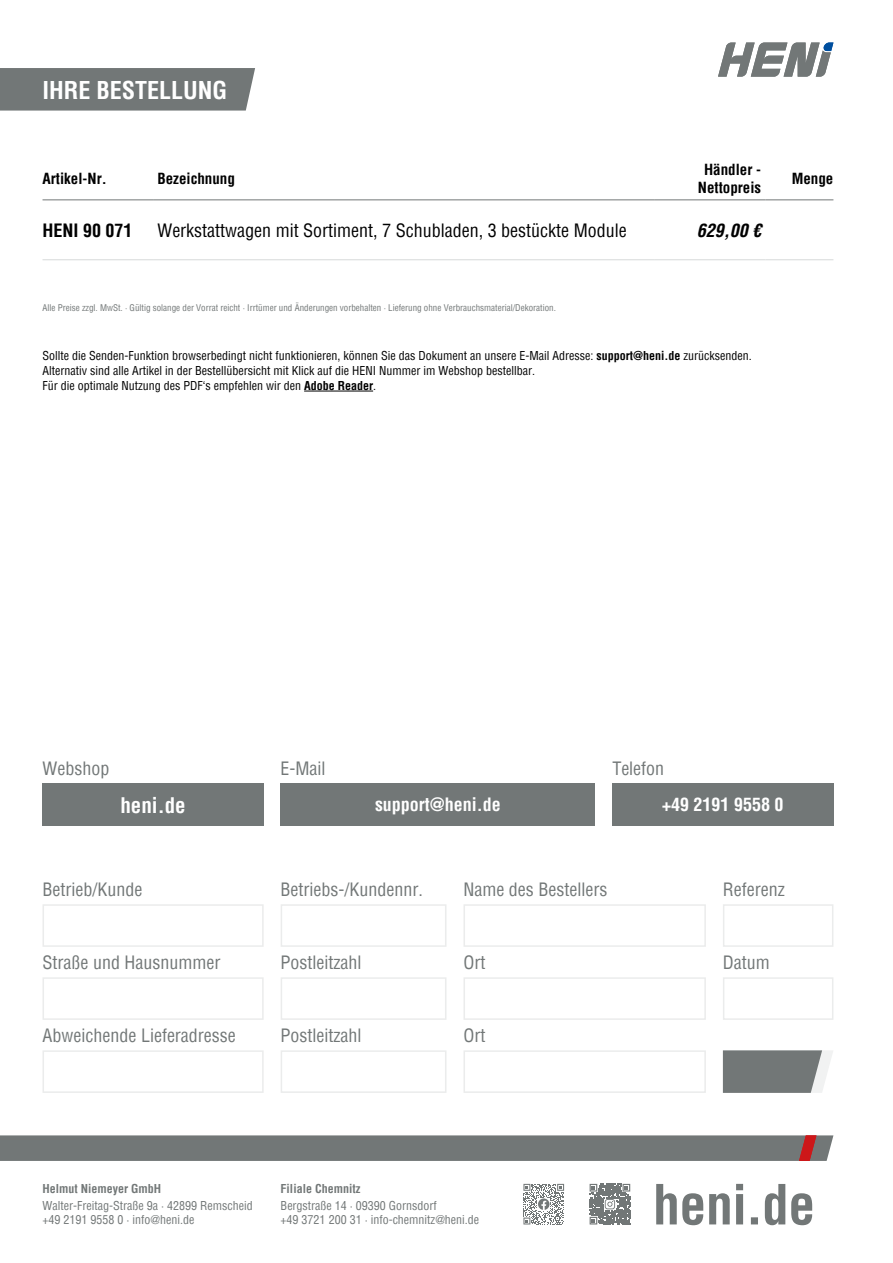
<style>
.page{position:relative;width:893px;height:1263px;background:#fff}
.page>*{position:absolute;margin:0;border:0;box-sizing:border-box;transform-origin:0 0}
.t1{font:700 condensed 24px "Helvetica";color:#fff}
.t2{font:700 condensed 21px "Helvetica";color:#fff}
.t3{font:condensed 18px "Helvetica";color:#727777}
.t4{font:condensed 18px "Helvetica";color:#000}
.t5{font:700 condensed 18px "Helvetica";color:#fff}
.t6{font:700 condensed 18px "Helvetica";color:#000}
.t7{font:italic 700 condensed 18px "Helvetica";color:#000}
.t8{font:700 condensed 15px/18px "Helvetica";color:#000;text-align:center}
.t9{font:condensed 12px/15px "Helvetica";color:#000}
.t10{font:condensed 12px/14.4px "Helvetica";color:#727777}
.t11{font:700 condensed 12px "Helvetica";color:#727777}
.t12{font:condensed 9px "Helvetica";color:#727777}
.s1{font-weight:700}
</style>
<div class="page">
<svg style="left:656px;top:1184px;width:156px;height:41px"></svg>
<svg style="left:523px;top:1184px;width:41px;height:40px"></svg>
<svg style="left:590px;top:1184px;width:40px;height:40px"></svg>
<svg style="left:718px;top:43px;width:115px;height:34px"></svg>
<div style="left:0;top:68px;width:255px;height:43px;background:#727777"></div>
<div style="left:0;top:1135px;width:833px;height:26px;background:#727777"></div>
<hr style="left:43px;top:199px;width:110px;height:1px;background:#727777">
<hr style="left:153px;top:199px;width:502px;height:1px;background:#727777">
<hr style="left:655px;top:199px;width:110px;height:1px;background:#727777">
<hr style="left:765px;top:199px;width:68px;height:1px;background:#727777">
<hr style="left:43px;top:259px;width:110px;height:1px;background:#d6d9d9">
<hr style="left:153px;top:259px;width:502px;height:1px;background:#d6d9d9">
<hr style="left:655px;top:259px;width:110px;height:1px;background:#d6d9d9">
<hr style="left:765px;top:259px;width:68px;height:1px;background:#d6d9d9">
<div style="left:723px;top:904px;width:110px;height:43px;border:2px solid #ebecec"></div>
<div style="left:43px;top:904px;width:221px;height:43px;border:2px solid #ebecec"></div>
<div style="left:281px;top:904px;width:165px;height:43px;border:2px solid #ebecec"></div>
<div style="left:463px;top:904px;width:243px;height:43px;border:2px solid #ebecec"></div>
<div style="left:43px;top:977px;width:221px;height:43px;border:2px solid #ebecec"></div>
<div style="left:281px;top:977px;width:165px;height:43px;border:2px solid #ebecec"></div>
<div style="left:463px;top:977px;width:243px;height:43px;border:2px solid #ebecec"></div>
<div style="left:723px;top:977px;width:110px;height:43px;border:2px solid #ebecec"></div>
<div style="left:43px;top:1050px;width:221px;height:43px;border:2px solid #ebecec"></div>
<div style="left:281px;top:1050px;width:165px;height:43px;border:2px solid #ebecec"></div>
<div style="left:463px;top:1050px;width:243px;height:43px;border:2px solid #ebecec"></div>
<svg style="left:723px;top:1050px;width:110px;height:43px;background:#878b8b"></svg>
<div style="left:43px;top:783px;width:221px;height:43px;background:#727777"></div>
<div style="left:281px;top:783px;width:314px;height:43px;background:#727777"></div>
<div style="left:612px;top:783px;width:221px;height:43px;background:#727777"></div>
<hr style="left:304px;top:391px;width:69px;height:1px;background:#000">
<h1 class="t1" style="left:43px;top:74px;width:186px">IHRE BESTELLUNG</h1>
<p class="t8" style="left:43px;top:169px;width:66px">Artikel-Nr.</p>
<p class="t8" style="left:157px;top:169px;width:79px">Bezeichnung</p>
<p class="t8" style="left:698px;top:160px;width:65px">Händler -<br>Nettopreis</p>
<p class="t8" style="left:792px;top:169px;width:43px">Menge</p>
<h3 class="t6" style="left:43px;top:218px;width:91px">HENI 90 071</h3>
<h3 class="t4" style="left:157px;top:218px;width:471px">Werkstattwagen mit Sortiment, 7 Schubladen, 3 bestückte Module</h3>
<h3 class="t7" style="left:697px;top:218px;width:66px">629,00 €</h3>
<p class="t12" style="left:43px;top:302px;width:515px">Alle Preise zzgl. MwSt. · Gültig solange der Vorrat reicht · Irrtümer und Änderungen vorbehalten · Lieferung ohne Verbrauchsmaterial/Dekoration.</p>
<p class="t9" style="left:43px;top:348px;width:711px">Sollte die Senden-Funktion browserbedingt nicht funktionieren, können Sie das Dokument an unsere E-Mail Adresse: <span class="s1">support@heni.de</span> zurücksenden.<br>Alternativ sind alle Artikel in der Bestellübersicht mit Klick auf die HENI Nummer im Webshop bestellbar.<br>Für die optimale Nutzung des PDF‘s empfehlen wir den <span class="s1">Adobe Reader</span>.</p>
<h3 class="t3" style="left:43px;top:757px;width:68px">Webshop</h3>
<h2 class="t2" style="left:120px;top:791px;width:67px">heni.de</h2>
<h3 class="t3" style="left:281px;top:757px;width:46px">E-Mail</h3>
<h3 class="t5" style="left:375px;top:793px;width:127px">support@heni.de</h3>
<h3 class="t3" style="left:612px;top:757px;width:53px">Telefon</h3>
<h3 class="t5" style="left:662px;top:793px;width:123px">+49 2191 9558 0</h3>
<h3 class="t3" style="left:43px;top:877px;width:101px">Betrieb/Kunde</h3>
<h3 class="t3" style="left:281px;top:877px;width:144px">Betriebs-/Kundennr.</h3>
<h3 class="t3" style="left:463px;top:877px;width:145px">Name des Bestellers</h3>
<h3 class="t3" style="left:723px;top:877px;width:63px">Referenz</h3>
<h3 class="t3" style="left:43px;top:950px;width:179px">Straße und Hausnummer</h3>
<h3 class="t3" style="left:281px;top:950px;width:82px">Postleitzahl</h3>
<h3 class="t3" style="left:463px;top:950px;width:23px">Ort</h3>
<h3 class="t3" style="left:723px;top:950px;width:48px">Datum</h3>
<h3 class="t3" style="left:43px;top:1023px;width:195px">Abweichende Lieferadresse</h3>
<h3 class="t3" style="left:281px;top:1023px;width:82px">Postleitzahl</h3>
<h3 class="t3" style="left:463px;top:1023px;width:23px">Ort</h3>
<p class="t11" style="left:43px;top:1181px;width:120px">Helmut Niemeyer GmbH</p>
<p class="t10" style="left:43px;top:1198px;width:212px">Walter-Freitag-Straße 9a · 42899 Remscheid +49 2191 9558 0 · info@heni.de</p>
<p class="t11" style="left:281px;top:1181px;width:81px">Filiale Chemnitz</p>
<p class="t10" style="left:281px;top:1198px;width:200px">Bergstraße 14 · 09390 Gornsdorf<br>+49 3721 200 31 · info-chemnitz@heni.de</p>
</div>
